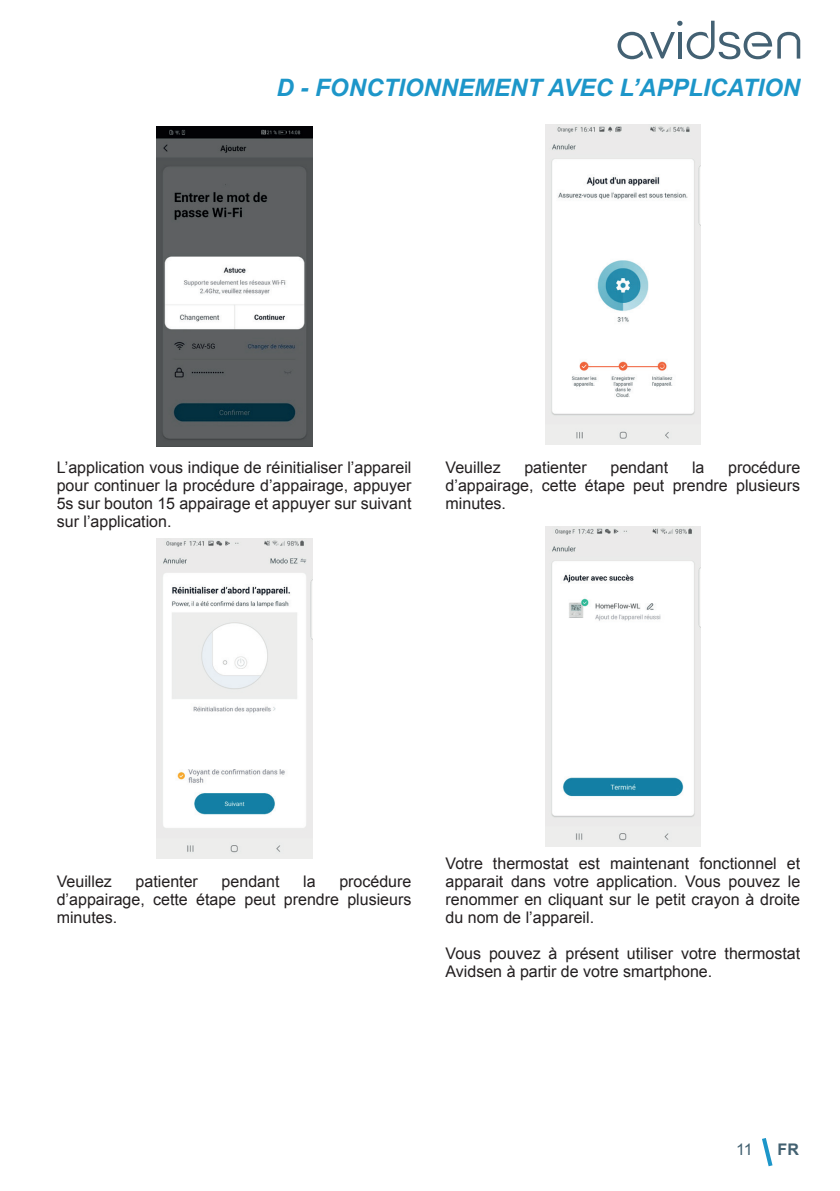
<style>
.page{position:relative;width:840px;height:1191px;background:#fff}
.page>*{position:absolute;margin:0;border:0;box-sizing:border-box;transform-origin:0 0}
.t1{font:italic 700 24px "Arial";color:#1d96c9}
.t2{font:16px/18px "Arial";color:#231f20;text-align:justify}
.t3{font:16px "Arial";color:#436171}
.t4{font:700 16px "Arial";color:#436171}
</style>
<div class="page">
<svg style="left:762px;top:1138px;width:11px;height:29px"></svg>
<svg style="left:617px;top:21px;width:182px;height:38px"></svg>
<img style="left:156px;top:126px;width:156px;height:320px">
<img style="left:156px;top:538px;width:156px;height:320px">
<img style="left:545px;top:124px;width:155px;height:320px">
<img style="left:545px;top:527px;width:155px;height:320px">
<h1 class="t1" style="left:276px;top:72px;width:525px">D - FONCTIONNEMENT AVEC L’APPLICATION</h1>
<p class="t2" style="left:57px;top:458px;width:356px">L’application vous indique de réinitialiser l’appareil pour continuer la procédure d’appairage, appuyer 5s sur bouton 15 appairage et appuyer sur suivant sur l’application.</p>
<p class="t2" style="left:445px;top:458px;width:356px;text-indent:282px">procédure d’appairage, cette étape peut prendre plusieurs minutes.</p>
<p class="t2" style="left:445px;top:458px;width:57px">Veuillez</p>
<p class="t2" style="left:524px;top:458px;width:64px">patienter</p>
<p class="t2" style="left:610px;top:458px;width:59px">pendant</p>
<p class="t2" style="left:691px;top:458px;width:14px">la</p>
<p class="t2" style="left:57px;top:872px;width:356px;text-indent:282px">procédure d’appairage, cette étape peut prendre plusieurs minutes.</p>
<p class="t2" style="left:57px;top:872px;width:57px">Veuillez</p>
<p class="t2" style="left:135px;top:872px;width:64px">patienter</p>
<p class="t2" style="left:221px;top:872px;width:59px">pendant</p>
<p class="t2" style="left:303px;top:872px;width:14px">la</p>
<p class="t2" style="left:445px;top:854px;width:356px">Votre thermostat est maintenant fonctionnel et apparait dans votre application. Vous pouvez le renommer en cliquant sur le petit crayon à droite du nom de l’appareil.</p>
<p class="t2" style="left:445px;top:944px;width:356px">Vous pouvez à présent utiliser votre thermostat<br>Avidsen à partir de votre smartphone.</p>
<p class="t3" style="left:735px;top:1139px;width:18px">11</p>
<p class="t4" style="left:777px;top:1139px;width:23px">FR</p>
</div>
